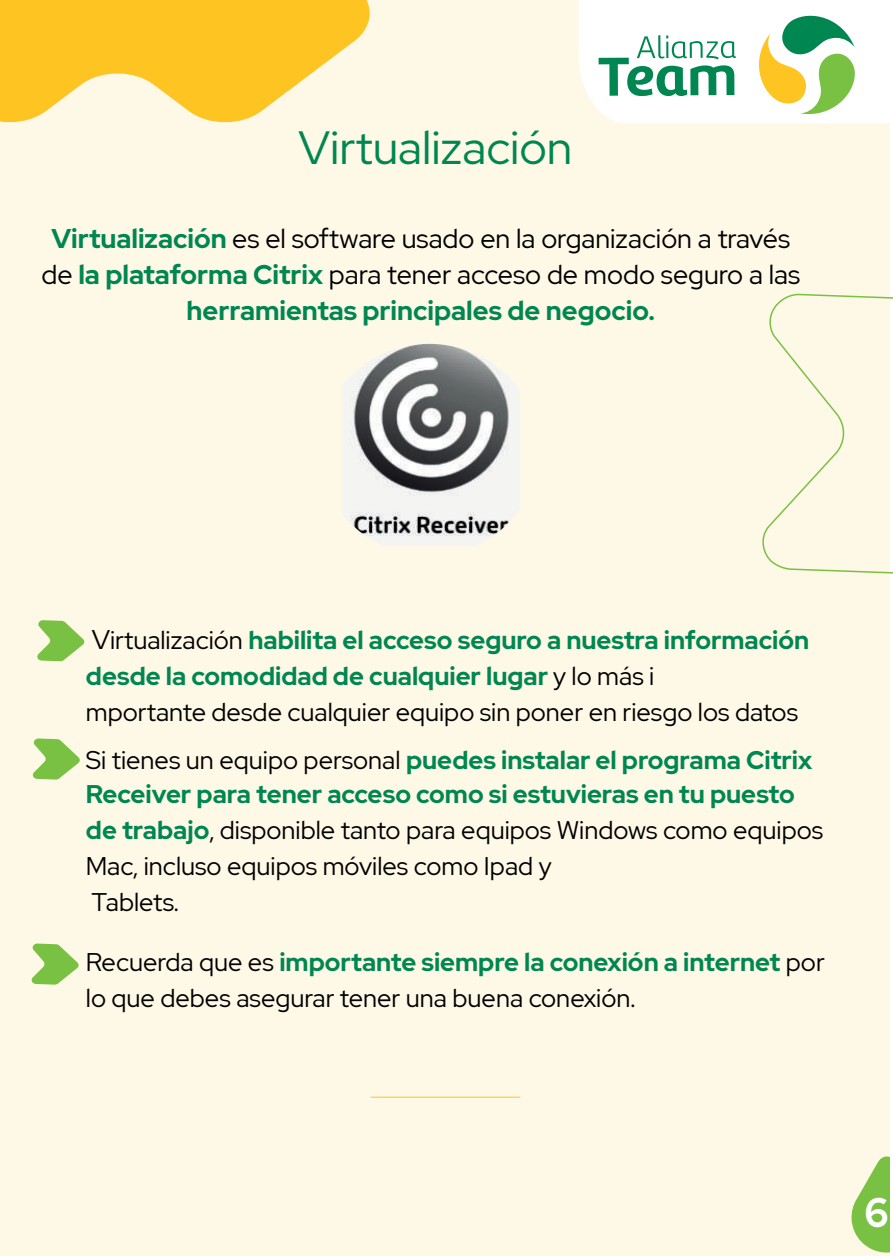
<style>
.page{position:relative;width:893px;height:1256px;background:#fff}
.page>*{position:absolute;margin:0;border:0;box-sizing:border-box;transform-origin:0 0}
.t1{font:46.5px "Red Hat Display";color:#008751}
.t2{font:700 41.25px "Red Hat Display";color:#fff;scale:.91 1}
.t3{font:27px/36px "Red Hat Display";color:#000001;text-align:center}
.t4{font:25.5px/35.7px "Red Hat Display";color:#000001}
.s1{font-weight:700;color:#008751}
.s2{font-size:27px}
</style>
<div class="page">
<div style="left:0;top:0;width:890px;height:1256px;background:#fef8e6"></div>
<hr style="left:371px;top:1096px;width:149px;height:1px;background:#fec422">
<svg style="left:579px;top:0;width:311px;height:123px;background:#daebd7"></svg>
<svg style="left:0;top:0;width:370px;height:123px;fill:#fec422"></svg>
<svg style="left:851px;top:1156px;width:39px;height:97px"></svg>
<svg style="left:762px;top:293px;width:131px;height:281px"></svg>
<img style="left:343px;top:344px;width:177px;height:202px">
<svg style="left:31px;top:943px;width:48px;height:41px"></svg>
<svg style="left:37px;top:620px;width:47px;height:41px"></svg>
<svg style="left:32px;top:738px;width:48px;height:41px"></svg>
<h1 class="t1" style="left:299px;top:117px;width:275px">Virtualización</h1>
<p class="t3" style="left:41px;top:220px;width:760px"><span class="s1">Virtualización</span> es el software usado en la organización a través de <span class="s1">la plataforma Citrix</span> para tener acceso de modo seguro a las <span class="s1">herramientas principales de negocio.</span></p>
<p class="t4" style="left:86px;top:621px;width:725px"><span class="s2">V</span>irtualización <span class="s1">habilita el acceso seguro a nuestra información desde la comodidad de cualquier lugar</span> y lo más i<br>mportante desde cualquier equipo sin poner en riesgo los datos</p>
<p class="t4" style="left:86px;top:741px;width:739px">Si tienes un equipo personal <span class="s1">puedes instalar el programa Citrix Receiver para tener acceso como si estuvieras en tu puesto de trabajo</span>, disponible tanto para equipos Windows como equipos Mac, incluso equipos móviles como Ipad y<br>Tablets.</p>
<p class="t4" style="left:86px;top:944px;width:740px">Recuerda que es <span class="s1">importante siempre la conexión a internet</span> por lo que debes asegurar tener una buena conexión.</p>
<h2 class="t2" style="left:865px;top:1185px;width:28px">6</h2>
</div>
